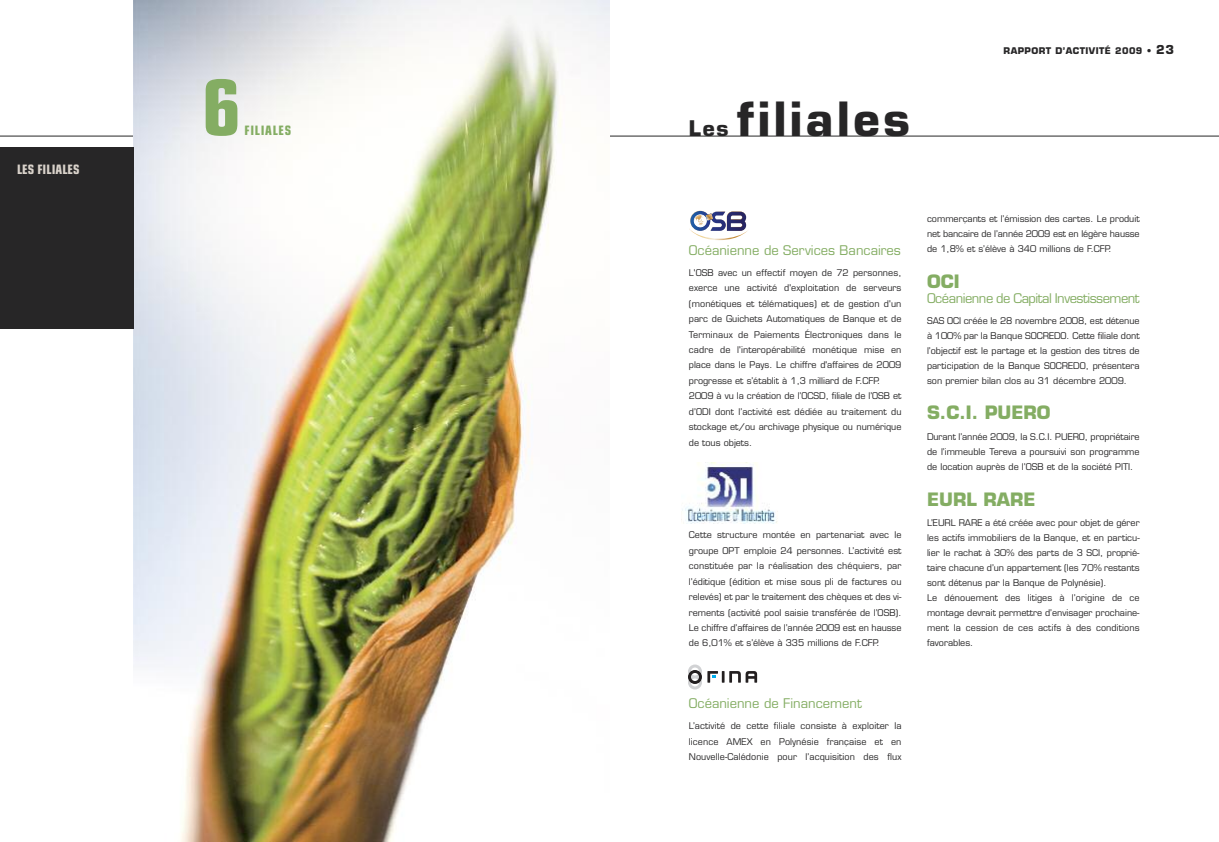
<style>
.page{position:relative;width:1219px;height:842px;background:#fff}
.page>*{position:absolute;margin:0;border:0;box-sizing:border-box;transform-origin:0 0}
.t1{font:700 condensed 77px "Eurostile";color:#84ad63}
.t2{font:700 46px "Eurostile";letter-spacing:.075em;color:#272627}
.t3{font:700 18px "Eurostile";color:#84ad63}
.t4{font:13px "Eurostile";color:#84ad63}
.t5{font:13px "Eurostile";letter-spacing:-.035em;color:#84ad63}
.t6{font:700 condensed 13px "Eurostile";color:#d9d2ca}
.t7{font:700 condensed 13px "Eurostile";letter-spacing:.05em;color:#84ad63}
.t8{font:9px/15.4px "Eurostile";color:#272627;text-align:justify}
.t9{font:700 9px "Eurostile";letter-spacing:.05em;color:#272627}
.s1{font-size:21px}
.s2{font-size:12px}
</style>
<div class="page">
<hr style="left:0;top:136px;width:1219px;height:1px;background:#272627">
<img style="left:133px;top:0;width:476px;height:842px">
<div style="left:0;top:147px;width:133px;height:182px;background:#272627"></div>
<svg style="left:689px;top:211px;width:59px;height:29px"></svg>
<img style="left:681px;top:463px;width:97px;height:60px">
<svg style="left:688px;top:664px;width:69px;height:25px"></svg>
<h3 class="t6" style="left:17px;top:164px;width:64px">LES FILIALES</h3>
<h1 class="t1" style="left:202px;top:80px;width:40px">6</h1>
<h3 class="t7" style="left:245px;top:126px;width:48px">FILIALES</h3>
<h2 class="t2" style="left:689px;top:101px;width:223px"><span class="s1">Les</span> filiales</h2>
<p class="t9" style="left:1003px;top:48px;width:172px">RAPPORT D’ACTIVITÉ 2009 • <span class="s2">23</span></p>
<h3 class="t4" style="left:689px;top:245px;width:214px">Océanienne de Services Bancaires</h3>
<p class="t8" style="left:689px;top:266px;width:214px;text-align:left">L'OSB avec un effectif moyen de 72 personnes, exerce une activité d'exploitation de serveurs (monétiques et télématiques) et de gestion d'un parc de Guichets Automatiques de Banque et de Terminaux de Paiements Électroniques dans le cadre de l'interopérabilité monétique mise en place dans le Pays. Le chiffre d'affaires de 2009 progresse et s’établit à 1,3 milliard de F.CFP.<br>2009 à vu la création de l’OCSD, filiale de l’OSB et d’ODI dont l’activité est dédiée au traitement du stockage et/ou archivage physique ou numérique de tous objets.</p>
<p class="t8" style="left:689px;top:528px;width:214px">Cette structure montée en partenariat avec le groupe OPT emploie 24 personnes. L’activité est constituée par la réalisation des chéquiers, par l’éditique (édition et mise sous pli de factures ou relevés) et par le traitement des chèques et des vi&shy;rements (activité pool saisie transférée de l’OSB).<br>Le chiffre d’affaires de l’année 2009 est en hausse de 6,01% et s’élève à 335 millions de F.CFP.</p>
<h3 class="t4" style="left:689px;top:698px;width:174px">Océanienne de Financement</h3>
<p class="t8" style="left:689px;top:719px;width:214px">L’activité de cette filiale consiste à exploiter la licence AMEX en Polynésie française et en Nouvelle-Calédonie pour l’acquisition des flux</p>
<p class="t8" style="left:927px;top:212px;width:214px;line-height:15px">commerçants et l’émission des cartes. Le produit net bancaire de l’année 2009 est en légère hausse de 1,8% et s’élève à 340 millions de F.CFP.</p>
<h3 class="t3" style="left:927px;top:274px;width:34px">OCI</h3>
<h3 class="t5" style="left:927px;top:293px;width:214px">Océanienne de Capital Investissement</h3>
<p class="t8" style="left:927px;top:314px;width:214px;line-height:15px">SAS OCI créée le 28 novembre 2008, est détenue à 100% par la Banque SOCREDO. Cette filiale dont l’objectif est le partage et la gestion des titres de participation de la Banque SOCREDO, présentera son premier bilan clos au 31 décembre 2009.</p>
<h3 class="t3" style="left:927px;top:406px;width:125px">S.C.I. PUERO</h3>
<p class="t8" style="left:927px;top:430px;width:214px;line-height:15px">Durant l’année 2009, la S.C.I. PUERO, propriétaire de l’immeuble Tereva a poursuivi son programme de location auprès de l’OSB et de la société PITI.</p>
<h3 class="t3" style="left:927px;top:492px;width:110px">EURL RARE</h3>
<p class="t8" style="left:927px;top:516px;width:214px;line-height:15px;text-align:left">L’EURL RARE a été créée avec pour objet de gérer les actifs immobiliers de la Banque, et en particu&shy;lier le rachat à 30% des parts de 3 SCI, proprié&shy;taire chacune d’un appartement (les 70% restants sont détenus par la Banque de Polynésie).<br>Le dénouement des litiges à l’origine de ce montage devrait permettre d’envisager prochaine&shy;ment la cession de ces actifs à des conditions favorables.</p>
</div>
